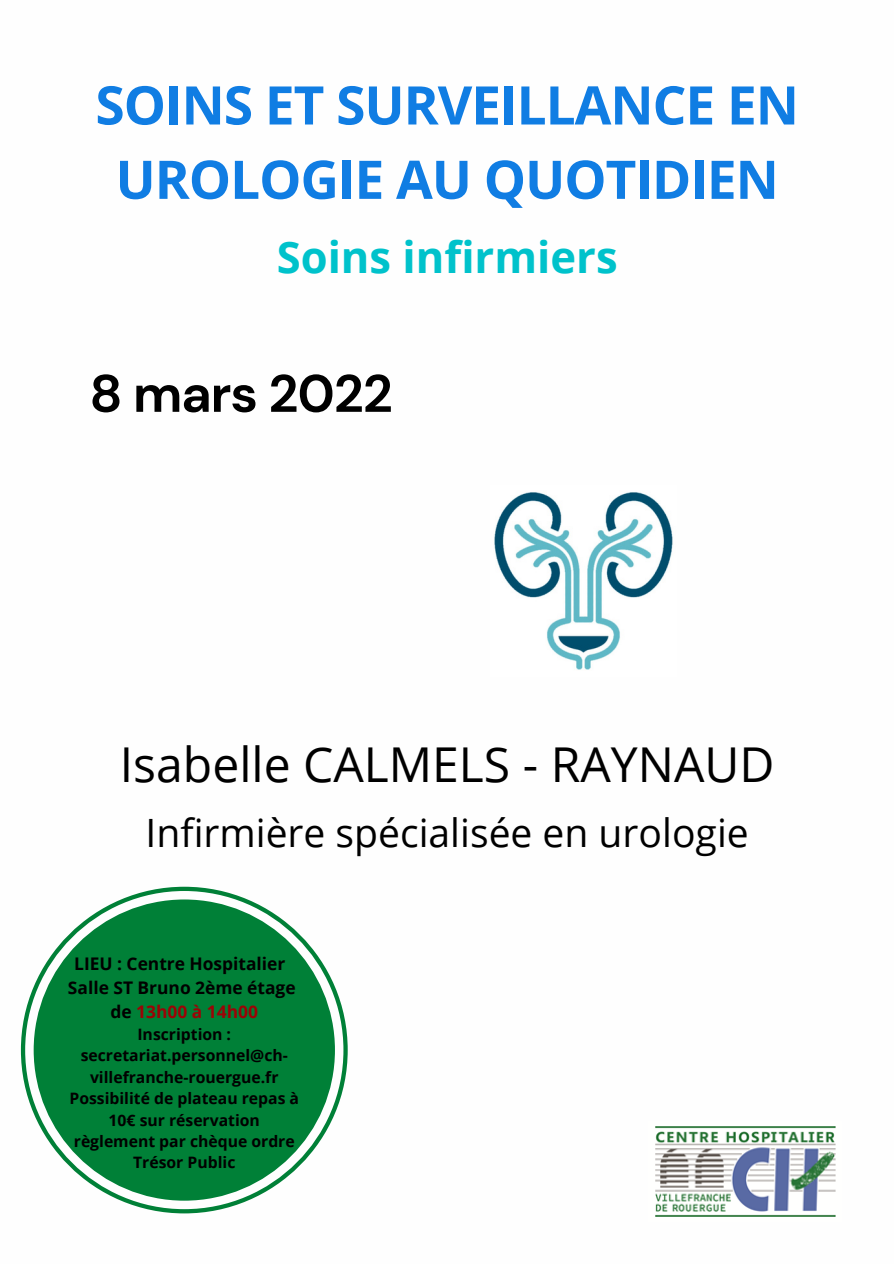
<style>
.page{position:relative;width:894px;height:1264px;background:#fff}
.page>*{position:absolute;margin:0;border:0;box-sizing:border-box;transform-origin:0 0}
.t1{font:700 53.25px/74.2px "Open Sans";letter-spacing:-.02em;color:#107de3;text-align:center}
.t2{font:700 52.65px "DM Sans";letter-spacing:-.02em;color:#000}
.t3{font:48px "Open Sans";color:#000}
.t4{font:700 43.5px "Open Sans";color:#00c2cb}
.t5{font:39px "Open Sans";color:#000}
.t6{font:700 17.4px "Open Sans";color:#000}
.t7{font:700 17.4px "Open Sans";color:#9c0306}
.t8{font:700 15.75px/21.5px "Open Sans";color:#000;text-align:center}
.s1{color:#000}
</style>
<div class="page">
<img style="left:655px;top:1126px;width:181px;height:91px">
<svg style="left:21px;top:886px;width:326px;height:327px"></svg>
<div style="left:34px;top:899px;width:301px;height:301px;background:#008037;border-radius:50%"></div>
<img style="left:494px;top:492px;width:179px;height:178px">
<p class="t1" style="left:95px;top:67px;width:705px">SOINS ET SURVEILLANCE EN<br>UROLOGIE AU QUOTIDIEN</p>
<p class="t4" style="left:276px;top:227px;width:342px">Soins infirmiers</p>
<p class="t2" style="left:89px;top:359px;width:305px">8 mars 2022</p>
<p class="t3" style="left:120px;top:730px;width:656px">Isabelle CALMELS - RAYNAUD</p>
<p class="t5" style="left:145px;top:805px;width:604px">Infirmière spécialisée en urologie</p>
<p class="t6" style="left:74px;top:951px;width:213px">LIEU : Centre Hospitalier</p>
<p class="t6" style="left:68px;top:975px;width:229px">Salle ST Bruno 2ème étage</p>
<p class="t7" style="left:110px;top:998px;width:149px"><span class="s1">de</span> 13h00 à 14h00</p>
<p class="t8" style="left:81px;top:1023px;width:209px">Inscription : secretariat.personnel@ch&shy;villefranche-rouergue.fr</p>
<p class="t8" style="left:69px;top:1087px;width:231px">Possibilité de plateau repas à<br>10€ sur réservation règlement par chèque ordre<br>Trésor Public</p>
</div>
